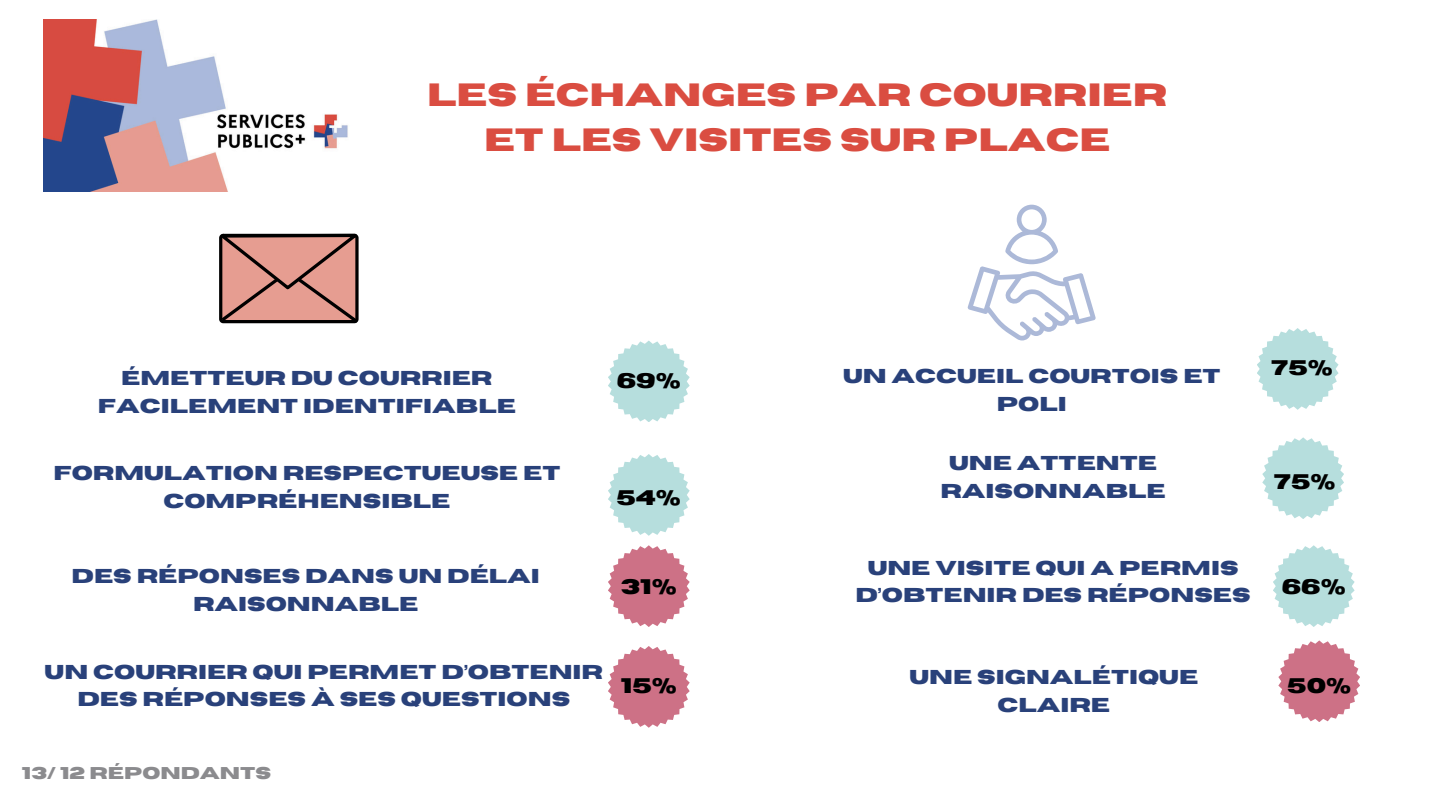
<style>
.page{position:relative;width:1440px;height:810px;background:#fff}
.page>*{position:absolute;margin:0;border:0;box-sizing:border-box;transform-origin:0 0}
.t1{font:700 32.1px/44.6px "Horizon";color:#da4d41;text-align:center}
.t2{font:700 21px "Horizon";color:#000}
.t3{font:700 20px/27.8px "Horizon";color:#29417a;text-align:center}
.t4{font:700 17px "Horizon";color:#8b8b8e}
</style>
<div class="page">
<img style="left:44px;top:20px;width:304px;height:171px">
<svg style="left:219px;top:234px;width:139px;height:89px;background:#ba7f76"></svg>
<svg style="left:968px;top:205px;width:128px;height:135px"></svg>
<svg style="left:608px;top:341px;width:82px;height:81px"></svg>
<svg style="left:608px;top:454px;width:82px;height:82px"></svg>
<svg style="left:608px;top:545px;width:82px;height:82px"></svg>
<svg style="left:608px;top:646px;width:82px;height:82px"></svg>
<svg style="left:1257px;top:328px;width:82px;height:82px"></svg>
<svg style="left:1262px;top:437px;width:82px;height:82px"></svg>
<svg style="left:1273px;top:545px;width:82px;height:82px"></svg>
<svg style="left:1278px;top:640px;width:82px;height:82px"></svg>
<p class="t1" style="left:427px;top:74px;width:741px">LES ÉCHANGES PAR COURRIER<br>ET LES VISITES SUR PLACE</p>
<h2 class="t3" style="left:98px;top:365px;width:420px">ÉMETTEUR DU COURRIER<br>FACILEMENT IDENTIFIABLE</h2>
<h1 class="t3" style="left:53px;top:460px;width:509px">FORMULATION RESPECTUEUSE ET<br>COMPRÉHENSIBLE</h1>
<h2 class="t2" style="left:617px;top:370px;width:65px">69%</h2>
<h2 class="t2" style="left:617px;top:488px;width:66px">54%</h2>
<h2 class="t3" style="left:72px;top:563px;width:470px">DES RÉPONSES DANS UN DÉLAI<br>RAISONNABLE</h2>
<h1 class="t2" style="left:621px;top:576px;width:58px">31%</h1>
<h1 class="t3" style="left:45px;top:658px;width:560px">UN COURRIER QUI PERMET D’OBTENIR<br>DES RÉPONSES À SES QUESTIONS</h1>
<h2 class="t2" style="left:621px;top:676px;width:58px">15%</h2>
<p class="t4" style="left:22px;top:764px;width:251px">13/ 12 RÉPONDANTS</p>
<h2 class="t3" style="left:843px;top:363px;width:379px">UN ACCUEIL COURTOIS ET<br>POLI</h2>
<h1 class="t3" style="left:940px;top:450px;width:227px">UNE ATTENTE<br>RAISONNABLE</h1>
<h2 class="t2" style="left:1271px;top:358px;width:63px">75%</h2>
<h2 class="t2" style="left:1274px;top:471px;width:63px">75%</h2>
<h2 class="t3" style="left:856px;top:554px;width:397px">UNE VISITE QUI A PERMIS<br>D’OBTENIR DES RÉPONSES</h2>
<h2 class="t2" style="left:1282px;top:577px;width:65px">66%</h2>
<h2 class="t3" style="left:909px;top:664px;width:290px">UNE SIGNALÉTIQUE<br>CLAIRE</h2>
<h2 class="t2" style="left:1287px;top:676px;width:65px">50%</h2>
</div>
